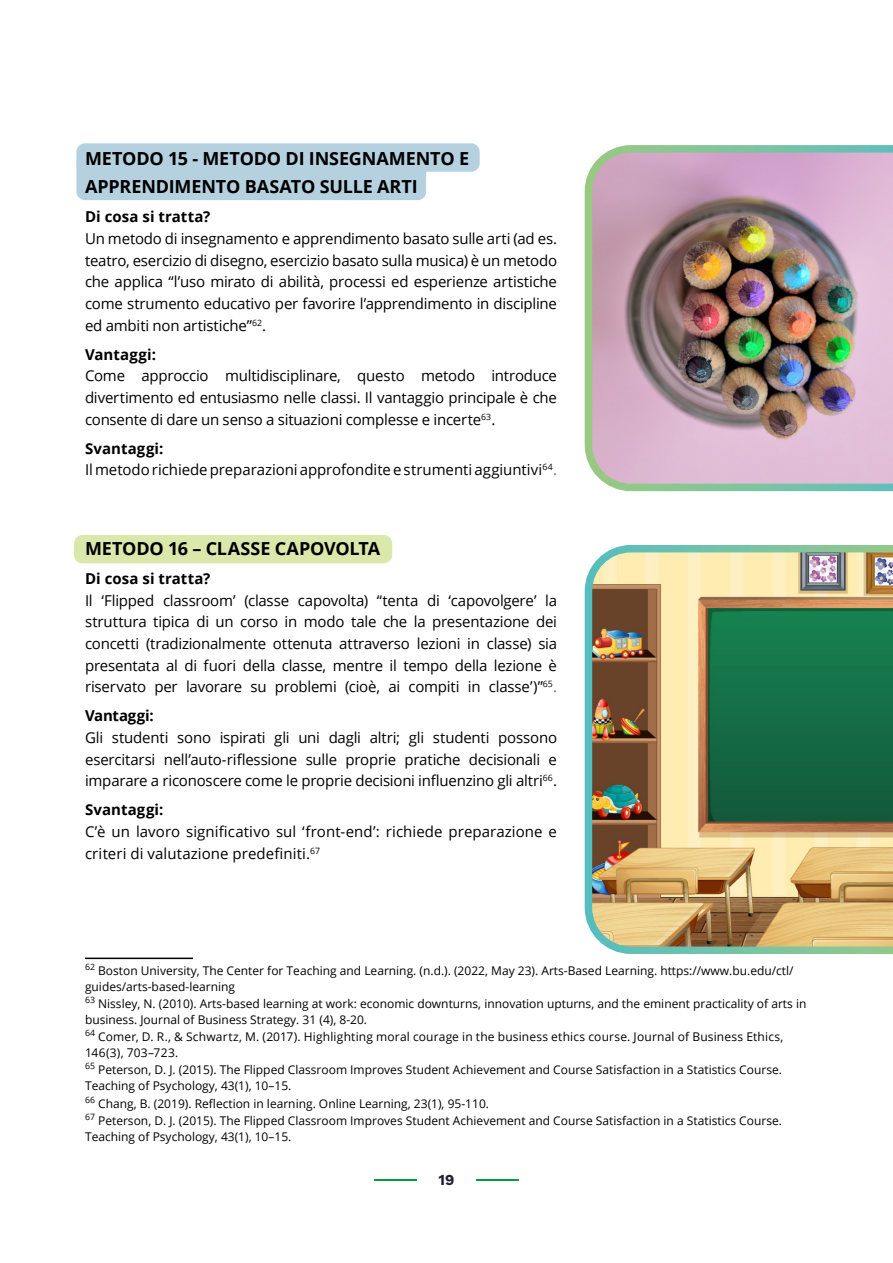
<style>
.page{position:relative;width:893px;height:1263px;background:#fff}
.page>*{position:absolute;margin:0;border:0;box-sizing:border-box;transform-origin:0 0}
.t1{font:700 18px/29px "Open Sans";letter-spacing:-.01em;color:#000}
.t2{font:15px/21.8px "Open Sans";letter-spacing:-.01em;color:#000;text-align:justify}
.t3{font:700 15px "Open Sans";letter-spacing:.005em;color:#000}
.t4{font:700 15px "Open Sans";letter-spacing:-.015em;color:#000}
.t5{font:700 15px "Work Sans";color:#21222f}
.t6{font:12px/16.5px "Open Sans";color:#000}
.s1{font-weight:700}
.s2{color:#696771}
</style>
<div class="page">
<img style="left:584px;top:545px;width:309px;height:409px">
<div style="left:74px;top:535px;width:318px;height:28px;background:#dbe8ab;border-radius:9px"></div>
<div style="left:76px;top:143px;width:404px;height:29px;background:#b5d1e0;border-radius:9px"></div>
<div style="left:76px;top:156px;width:350px;height:44px;background:#b5d1e0;border-radius:9px"></div>
<img style="left:584px;top:145px;width:309px;height:347px">
<hr style="left:85px;top:957px;width:108px;height:2px;background:#000">
<hr style="left:476px;top:1179px;width:43px;height:2px;background:#009e3d">
<hr style="left:374px;top:1179px;width:43px;height:2px;background:#009e3d">
<p class="t1" style="left:85px;top:143px;width:386px">METODO 15 - METODO DI INSEGNAMENTO E<br>APPRENDIMENTO BASATO SULLE ARTI</p>
<p class="t3" style="left:85px;top:206px;width:127px">Di cosa si tratta?</p>
<p class="t2" style="left:85px;top:227px;width:474px">Un metodo di insegnamento e apprendimento basato sulle arti (ad es. teatro, esercizio di disegno, esercizio basato sulla musica) è un metodo che applica “l’uso mirato di abilità, processi ed esperienze artistiche come strumento educativo per favorire l’apprendimento in discipline ed ambiti non artistiche”<sup>62</sup>.</p>
<p class="t3" style="left:85px;top:344px;width:72px">Vantaggi:</p>
<p class="t2" style="left:85px;top:365px;width:473px">Come approccio multidisciplinare, questo metodo introduce divertimento ed entusiasmo nelle classi. Il vantaggio principale è che consente di dare un senso a situazioni complesse e incerte<sup>63</sup>.</p>
<p class="t2" style="left:85px;top:437px;width:473px"><span class="s1">Svantaggi:<br></span>Il metodo richiede preparazioni approfondite e strumenti aggiuntivi<sup>64</sup><span class="s2">.</span></p>
<p class="t1" style="left:85px;top:533px;width:297px">METODO 16 – CLASSE CAPOVOLTA</p>
<p class="t3" style="left:85px;top:568px;width:127px">Di cosa si tratta?</p>
<p class="t2" style="left:85px;top:589px;width:473px">Il ‘Flipped classroom’ (classe capovolta) “tenta di ‘capovolgere’ la struttura tipica di un corso in modo tale che la presentazione dei concetti (tradizionalmente ottenuta attraverso lezioni in classe) sia presentata al di fuori della classe, mentre il tempo della lezione è riservato per lavorare su problemi (cioè, ai compiti in classe’)”<sup>65</sup><span class="s2">.</span></p>
<p class="t4" style="left:85px;top:705px;width:70px">Vantaggi:</p>
<p class="t2" style="left:85px;top:726px;width:473px">Gli studenti sono ispirati gli uni dagli altri; gli studenti possono esercitarsi nell’auto-riflessione sulle proprie pratiche decisionali e imparare a riconoscere come le proprie decisioni influenzino gli altri<sup>66</sup>.</p>
<p class="t3" style="left:85px;top:799px;width:80px">Svantaggi:</p>
<p class="t2" style="left:85px;top:820px;width:473px">C’è un lavoro significativo sul ‘front-end’: richiede preparazione e criteri di valutazione predefiniti.<sup>67</sup></p>
<p class="t6" style="left:85px;top:962px;width:723px"><sup>62</sup> Boston University, The Center for Teaching and Learning. (n.d.). (2022, May 23). Arts-Based Learning. https://www.bu.edu/ctl/ guides/arts-based-learning<br><sup>63</sup> Nissley, N. (2010). Arts-based learning at work: economic downturns, innovation upturns, and the eminent practicality of arts in business. Journal of Business Strategy. 31 (4), 8-20.<br><sup>64</sup> Comer, D. R., &amp; Schwartz, M. (2017). Highlighting moral courage in the business ethics course. Journal of Business Ethics, 146(3), 703–723.<br><sup>65</sup> Peterson, D. J. (2015). The Flipped Classroom Improves Student Achievement and Course Satisfaction in a Statistics Course.<br>Teaching of Psychology, 43(1), 10–15.</p>
<p class="t6" style="left:85px;top:1095px;width:698px"><sup>66</sup> Chang, B. (2019). Reflection in learning. Online Learning, 23(1), 95-110.<br><sup>67</sup> Peterson, D. J. (2015). The Flipped Classroom Improves Student Achievement and Course Satisfaction in a Statistics Course.<br>Teaching of Psychology, 43(1), 10–15.</p>
<p class="t5" style="left:439px;top:1171px;width:17px">19</p>
</div>
